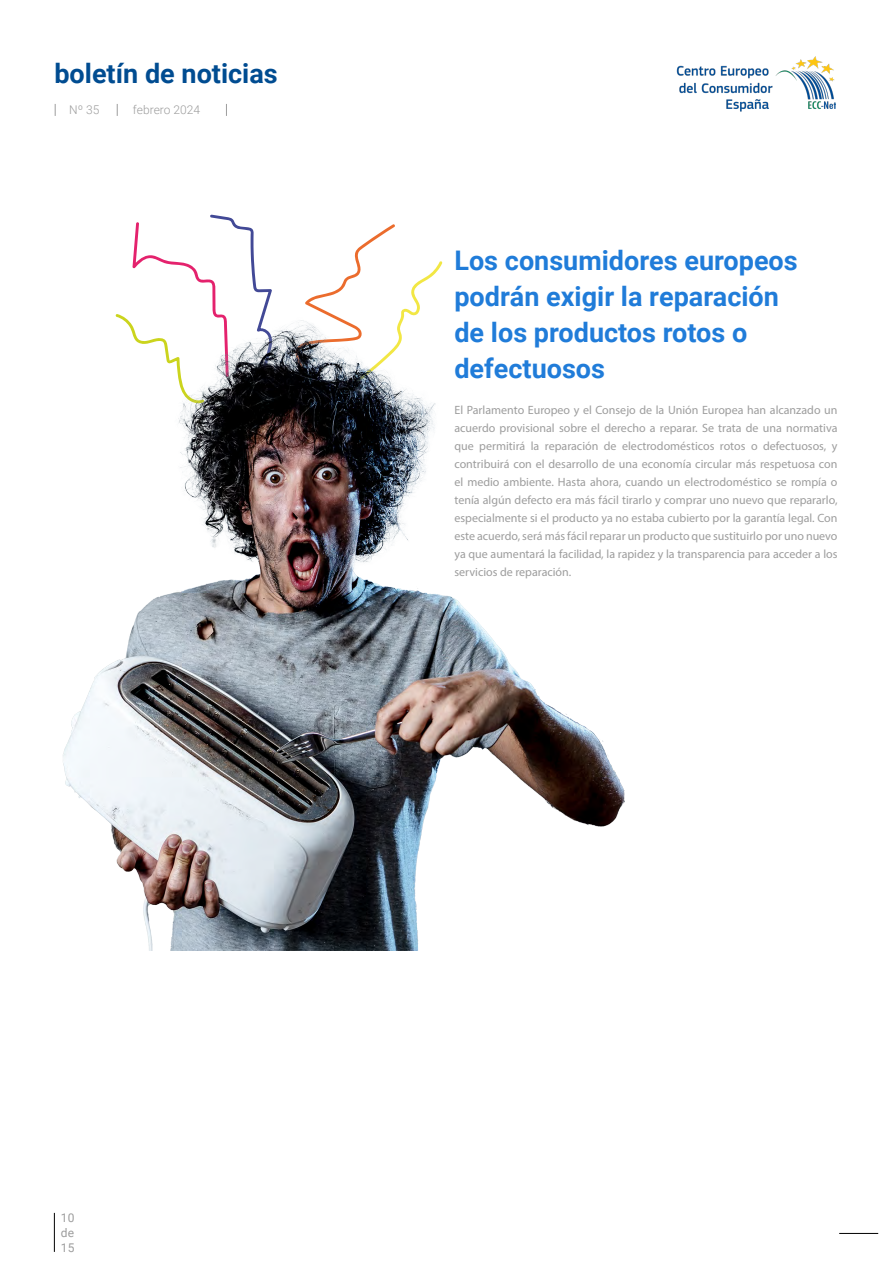
<style>
.page{position:relative;width:893px;height:1263px;background:#fff}
.page>*{position:absolute;margin:0;border:0;box-sizing:border-box;transform-origin:0 0}
.t1{font:700 27px/36px "Roboto";color:#207cd9}
.t2{font:700 27px "Roboto";color:#004c91}
.t3{font:12px/18px "Myriad Pro";color:#9d9d9d;text-align:justify}
.t4{font:300 12px "Roboto";color:#9d9d9d}
.t5{font:12px/15px "Roboto";color:#9d9d9d;text-align:justify}
</style>
<div class="page">
<svg style="left:55px;top:104px;width:1px;height:12px"></svg>
<svg style="left:117px;top:104px;width:1px;height:12px"></svg>
<svg style="left:226px;top:104px;width:1px;height:12px"></svg>
<hr style="left:839px;top:1233px;width:39px;height:1px;background:#000">
<img style="left:676px;top:56px;width:159px;height:56px">
<hr style="left:54px;top:1213px;width:1px;height:39px;background:#000">
<svg style="left:115px;top:215px;width:157px;height:102px"></svg>
<svg style="left:305px;top:224px;width:137px;height:93px"></svg>
<img style="left:63px;top:317px;width:562px;height:633px">
<h1 class="t2" style="left:54px;top:54px;width:225px">boletín de noticias</h1>
<p class="t4" style="left:69px;top:102px;width:32px">Nº 35</p>
<p class="t4" style="left:133px;top:102px;width:69px">febrero 2024</p>
<h1 class="t1" style="left:454px;top:241px;width:345px">Los consumidores europeos podrán exigir la reparación de los productos rotos o defectuosos</h1>
<p class="t3" style="left:454px;top:401px;width:385px">El Parlamento Europeo y el Consejo de la Unión Europea han alcanzado un acuerdo provisional sobre el derecho a reparar. Se trata de una normativa que permitirá la reparación de electrodomésticos rotos o defectuosos, y contribuirá con el desarrollo de una economía circular más respetuosa con el medio ambiente. Hasta ahora, cuando un electrodoméstico se rompía o tenía algún defecto era más fácil tirarlo y comprar uno nuevo que repararlo, especialmente si el producto ya no estaba cubierto por la garantía legal. Con este acuerdo, será más fácil reparar un producto que sustituirlo por uno nuevo ya que aumentará la facilidad, la rapidez y la transparencia para acceder a los servicios de reparación.</p>
<p class="t5" style="left:61px;top:1209px;width:15px">10 de 15</p>
</div>
